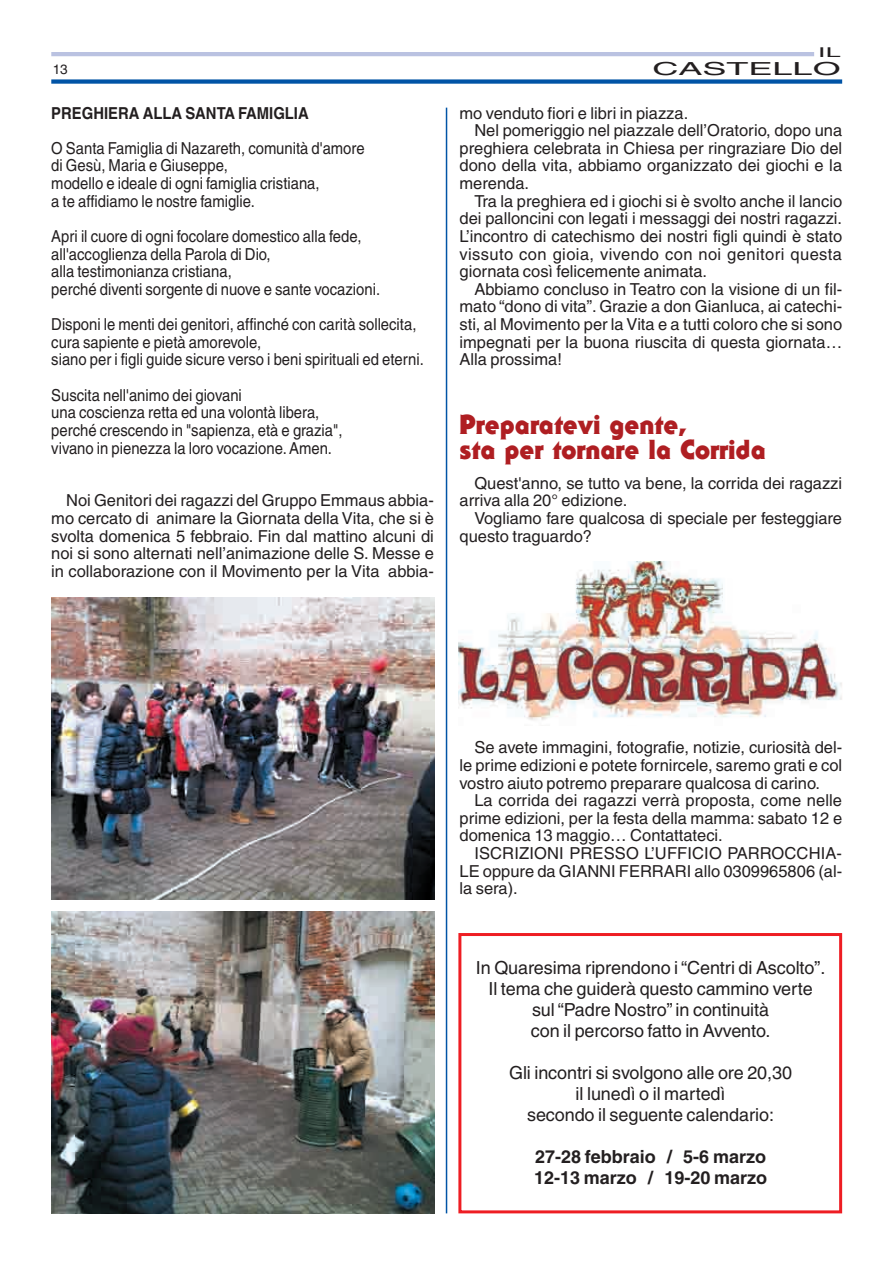
<style>
.page{position:relative;width:894px;height:1267px;background:#fff}
.page>*{position:absolute;margin:0;border:0;box-sizing:border-box;transform-origin:0 0}
.t1{font:900 27px/25.5px "Serif Gothic";color:#af1e22}
.t2{font:18px/21px "Helvetica";letter-spacing:-.005em;color:#231f20;text-align:center}
.t3{font:700 18px/21px "Helvetica";color:#231f20}
.t4{font:18px "Helvetica";letter-spacing:-.005em;color:#231f20;scale:2 1}
.t5{font:16.5px/17.5px "Helvetica";color:#231f20;text-align:justify}
.t6{font:16.5px/17.5px "Helvetica";color:#231f20;scale:.9 1}
.t7{font:16.5px "Helvetica";letter-spacing:.025em;color:#231f20}
.t8{font:700 16.5px "Helvetica";color:#231f20;scale:.9 1}
.t9{font:13.5px "Helvetica";color:#231f20;scale:2 1}
.t10{font:13.5px "Helvetica";color:#231f20}
</style>
<div class="page">
<img style="left:51px;top:52px;width:792px;height:1162px">
<p class="t9" style="left:818px;top:48px;width:13px">IL</p>
<p class="t10" style="left:53px;top:64px;width:17px">13</p>
<p class="t4" style="left:653px;top:62px;width:96px">CASTELLO</p>
<p class="t8" style="left:51px;top:107px;width:288px">PREGHIERA ALLA SANTA FAMIGLIA</p>
<p class="t6" style="left:51px;top:141px;width:350px">O Santa Famiglia di Nazareth, comunità d'amore di Gesù, Maria e Giuseppe,<br>modello e ideale di ogni famiglia cristiana,<br>a te affidiamo le nostre famiglie.</p>
<p class="t6" style="left:51px;top:229px;width:367px">Apri il cuore di ogni focolare domestico alla fede, all'accoglienza della Parola di Dio,<br>alla testimonianza cristiana,<br>perché diventi sorgente di nuove e sante vocazioni.</p>
<p class="t6" style="left:51px;top:317px;width:415px">Disponi le menti dei genitori, affinché con carità sollecita, cura sapiente e pietà amorevole,<br>siano per i figli guide sicure verso i beni spirituali ed eterni.</p>
<p class="t6" style="left:51px;top:388px;width:325px">Suscita nell'animo dei giovani<br>una coscienza retta ed una volontà libera, perché crescendo in "sapienza, età e grazia", vivano in pienezza la loro vocazione. Amen.</p>
<p class="t5" style="left:51px;top:493px;width:384px;text-indent:15px">Noi Genitori dei ragazzi del Gruppo Emmaus abbia&shy;mo cercato di animare la Giornata della Vita, che si è svolta domenica 5 febbraio. Fin dal mattino alcuni di noi si sono alternati nell’animazione delle S. Messe e in collaborazione con il Movimento per la Vita abbia-</p>
<p class="t5" style="left:459px;top:106px;width:230px">mo venduto fiori e libri in piazza.</p>
<p class="t5" style="left:474px;top:123px;width:369px">Nel pomeriggio nel piazzale dell’Oratorio, dopo una</p>
<p class="t5" style="left:459px;top:141px;width:384px">preghiera celebrata in Chiesa per ringraziare Dio del</p>
<p class="t5" style="left:459px;top:158px;width:384px">dono della vita, abbiamo organizzato dei giochi e la</p>
<p class="t5" style="left:459px;top:176px;width:71px">merenda.</p>
<p class="t5" style="left:474px;top:194px;width:369px">Tra la preghiera ed i giochi si è svolto anche il lancio</p>
<p class="t5" style="left:459px;top:211px;width:384px">dei palloncini con legati i messaggi dei nostri ragazzi.</p>
<p class="t5" style="left:459px;top:229px;width:384px">L’incontro di catechismo dei nostri figli quindi è stato</p>
<p class="t7" style="left:459px;top:248px;width:384px">vissuto con gioia, vivendo con noi genitori questa</p>
<p class="t5" style="left:459px;top:264px;width:249px">giornata così felicemente animata.</p>
<p class="t5" style="left:474px;top:282px;width:369px">Abbiamo concluso in Teatro con la visione di un fil-</p>
<p class="t5" style="left:459px;top:299px;width:384px">mato “dono di vita”. Grazie a don Gianluca, ai catechi-</p>
<p class="t5" style="left:459px;top:317px;width:384px">sti, al Movimento per la Vita e a tutti coloro che si sono</p>
<p class="t5" style="left:459px;top:335px;width:384px">impegnati per la buona riuscita di questa giornata…</p>
<p class="t5" style="left:459px;top:352px;width:104px">Alla prossima!</p>
<h1 class="t1" style="left:459px;top:414px;width:308px">Preparatevi gente,<br>sta per tornare la Corrida</h1>
<p class="t5" style="left:459px;top:476px;width:384px;text-indent:15px">Quest'anno, se tutto va bene, la corrida dei ragazzi arriva alla 20° edizione.</p>
<p class="t5" style="left:459px;top:511px;width:384px;text-indent:15px">Vogliamo fare qualcosa di speciale per festeggiare questo traguardo?</p>
<p class="t5" style="left:459px;top:740px;width:384px;text-indent:15px">Se avete immagini, fotografie, notizie, curiosità del&shy;le prime edizioni e potete fornircele, saremo grati e col vostro aiuto potremo preparare qualcosa di carino.</p>
<p class="t5" style="left:459px;top:793px;width:384px;text-indent:15px">La corrida dei ragazzi verrà proposta, come nelle prime edizioni, per la festa della mamma: sabato 12 e domenica 13 maggio… Contattateci.</p>
<p class="t5" style="left:459px;top:846px;width:384px;text-indent:15px">ISCRIZIONI PRESSO L’UFFICIO PARROCCHIA-LE oppure da GIANNI FERRARI allo 0309965806 (al&shy;la sera).</p>
<p class="t2" style="left:476px;top:959px;width:351px">In Quaresima riprendono i “Centri di Ascolto”.<br>Il tema che guiderà questo cammino verte sul “Padre Nostro” in continuità<br>con il percorso fatto in Avvento.</p>
<p class="t2" style="left:509px;top:1064px;width:284px">Gli incontri si svolgono alle ore 20,30 il lunedì o il martedì<br>secondo il seguente calendario:</p>
<p class="t3" style="left:534px;top:1148px;width:235px">27-28 febbraio / 5-6 marzo<br>12-13 marzo / 19-20 marzo</p>
</div>
